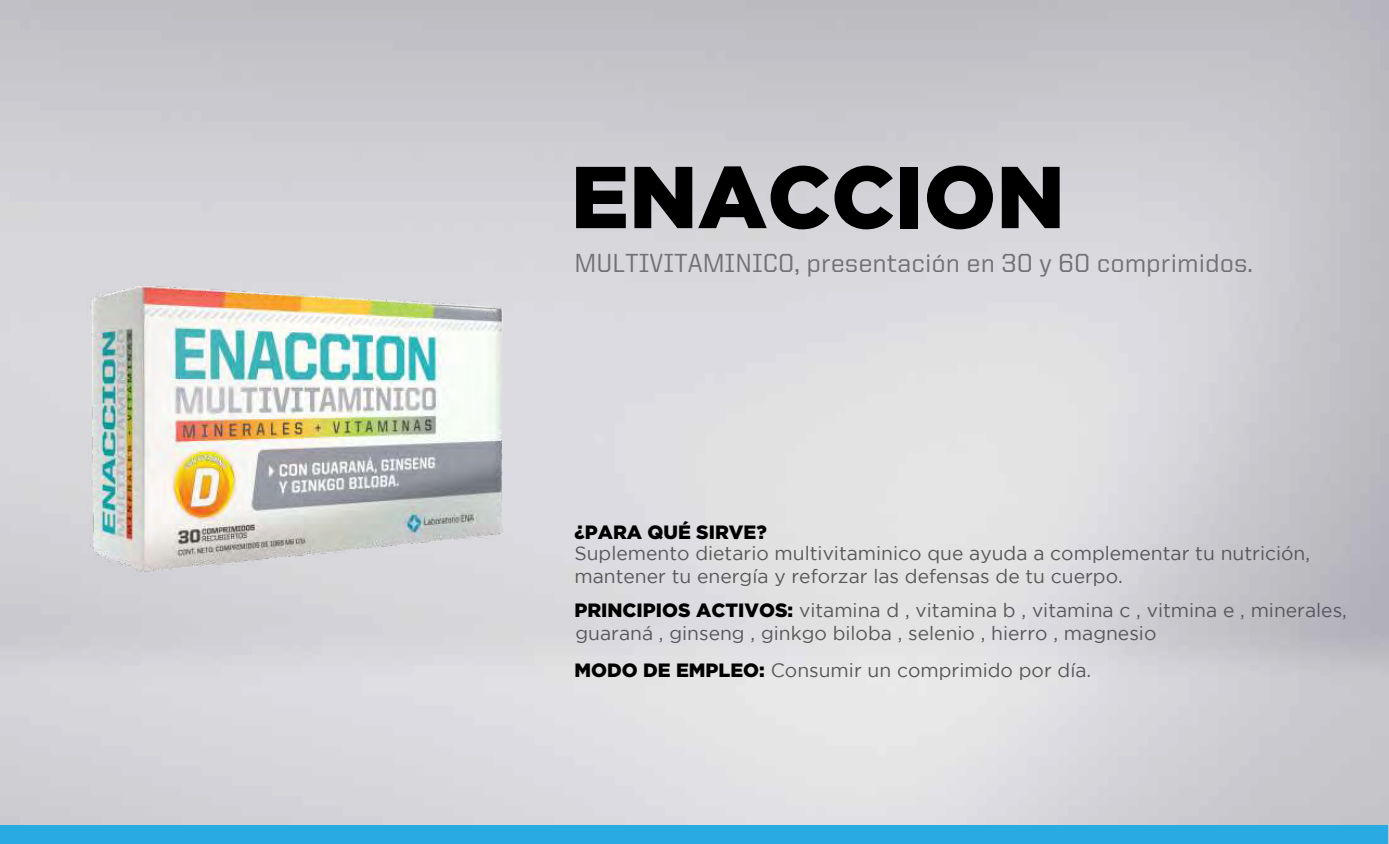
<style>
.page{position:relative;width:1389px;height:844px;background:#fff}
.page>*{position:absolute;margin:0;border:0;box-sizing:border-box;transform-origin:0 0}
.t1{font:900 87.5px "Gotham";color:#000}
.t2{font:500 26.25px "United Sans Reg";color:#707172}
.t3{font:19.25px/23.1px "Gotham";color:#58585a}
.t4{font:900 19.25px "Gotham";color:#000}
.s1{font-weight:900;color:#000}
</style>
<div class="page">
<img style="left:0;top:0;width:1389px;height:843px">
<div style="left:0;top:825px;width:1387px;height:18px;background:#29abe2"></div>
<img style="left:54px;top:246px;width:501px;height:352px">
<h1 class="t1" style="left:571px;top:146px;width:496px">ENACCION</h1>
<h2 class="t2" style="left:574px;top:248px;width:680px">MULTIVITAMINICO, presentación en 30 y 60 comprimidos.</h2>
<p class="t4" style="left:574px;top:521px;width:194px">¿PARA QUÉ SIRVE?</p>
<p class="t3" style="left:574px;top:541px;width:737px">Suplemento dietario multivitaminico que ayuda a complementar tu nutrición, mantener tu energía y reforzar las defensas de tu cuerpo.</p>
<p class="t3" style="left:574px;top:598px;width:774px"><span class="s1">PRINCIPIOS ACTIVOS:</span> vitamina d , vitamina b , vitamina c , vitmina e , minerales, guaraná , ginseng , ginkgo biloba , selenio , hierro , magnesio</p>
<p class="t3" style="left:574px;top:658px;width:518px"><span class="s1">MODO DE EMPLEO:</span> Consumir un comprimido por día.</p>
</div>
